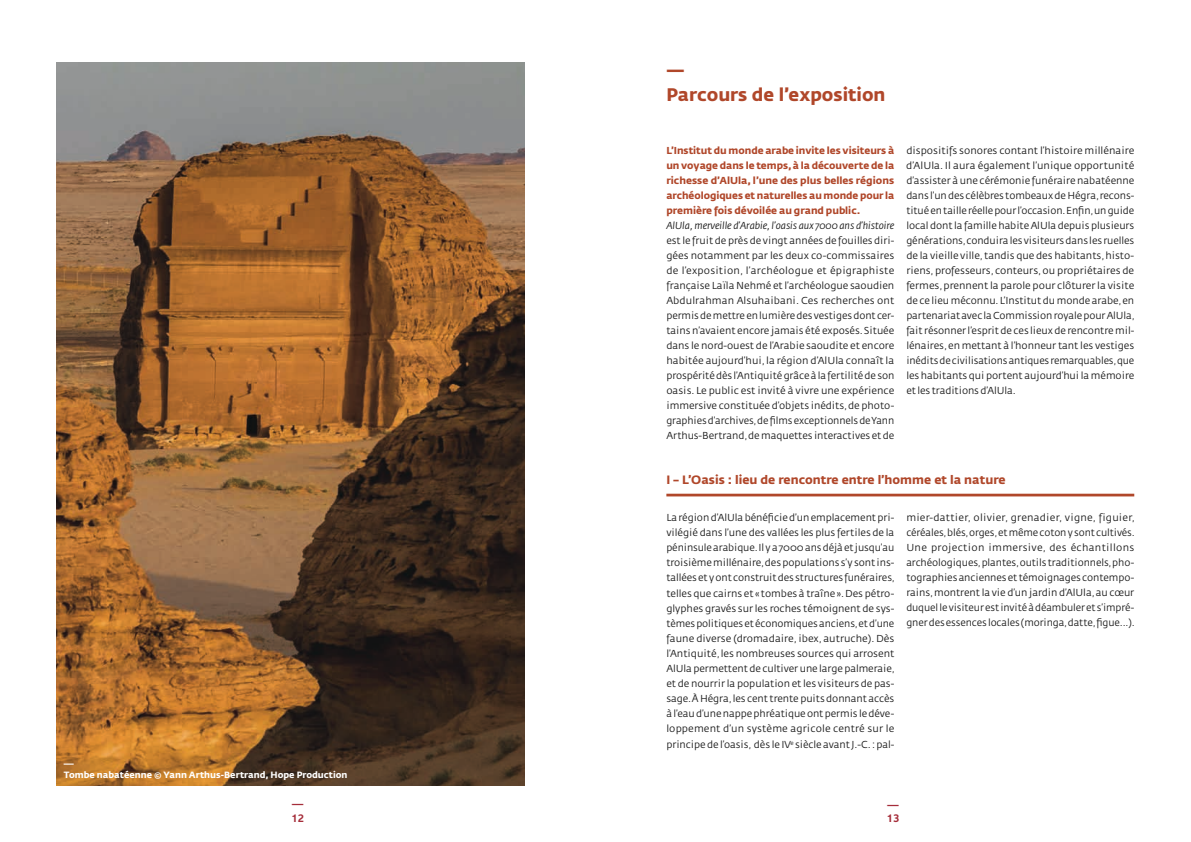
<style>
.page{position:relative;width:1191px;height:842px;background:#fff}
.page>*{position:absolute;margin:0;border:0;box-sizing:border-box;transform-origin:0 0}
.t1{font:700 18px/25px "Fedra Sans";color:#b0472a}
.t2{font:700 18px "Mondara Sans";color:#a52d3a}
.t3{font:700 15px "Mondara Sans";color:#a52d3a}
.t4{font:700 12px "Fedra Sans";color:#b0472a}
.t5{font:10px/15px "Fedra Sans";letter-spacing:-.005em;color:#1a1a1a;text-align:justify}
.t6{font:700 10px/15px "Fedra Sans";color:#b0472a;text-align:justify}
.t7{font:italic 10px "Fedra Sans";letter-spacing:-.005em;color:#1a1a1a}
.t8{font:500 10px "Fedra Sans";color:#fff}
.t9{font:700 9px "Fedra Sans Std";color:#fff}
</style>
<div class="page">
<img style="left:57px;top:62px;width:467px;height:723px">
<hr style="left:666px;top:494px;width:468px;height:2px;background:#b0472a">
<p class="t8" style="left:64px;top:758px;width:11px">—</p>
<p class="t9" style="left:64px;top:769px;width:285px">Tombe nabatéenne © Yann Arthus-Bertrand, Hope Production</p>
<h1 class="t2" style="left:291px;top:794px;width:15px">—</h1>
<h2 class="t3" style="left:291px;top:810px;width:14px">12</h2>
<h1 class="t1" style="left:666px;top:58px;width:221px">—<br>Parcours de l’exposition</h1>
<p class="t6" style="left:666px;top:143px;width:229px">L’Institut du monde arabe invite les visiteurs à un voyage dans le temps, à la découverte de la richesse d’AlUla, l’une des plus belles régions archéologiques et naturelles au monde pour la première fois dévoilée au grand public.</p>
<p class="t7" style="left:666px;top:220px;width:229px">AlUla, merveille d’Arabie, l’oasis aux 7000 ans d’histoire</p>
<p class="t5" style="left:666px;top:233px;width:229px">est le fruit de près de vingt années de fouilles diri&shy;gées notamment par les deux co-commissaires de l’exposition, l’archéologue et épigraphiste française Laïla Nehmé et l’archéologue saoudien Abdulrahman Alsuhaibani. Ces recherches ont permisdemettreenlumièredesvestigesdont cer&shy;tains n’avaient encore jamais été exposés.Située dans le nord-ouest de l’Arabie saoudite et encore habitée aujourd’hui,la région d’AlUla connaît la prospéritédès l’Antiquitégrâceàlafertilitédeson oasis. Le public est invité à vivre une expérience immersive constituée d’objets inédits,de photo&shy;graphiesd’archives,defilmsexceptionnelsdeYann Arthus-Bertrand,demaquettes interactives etde</p>
<p class="t5" style="left:906px;top:143px;width:230px">dispositifs sonores contant l’histoire millénaire d’AlUla. Il aura également l’unique opportunité d’assister à une cérémonie funéraire nabatéenne dans l’undes célèbres tombeauxdeHégra,recons&shy;tituéentailleréellepourl’occasion.Enfin,unguide local dont la famille habiteAlUla depuis plusieurs générations,conduiralesvisiteursdans les ruelles de la vieille ville, tandis que des habitants,histo&shy;riens,professeurs, conteurs,ou propriétaires de fermes,prennent la parole pour clôturer la visite de ce lieu méconnu.L’Institut du monde arabe,en partenariatavec laCommissionroyalepourAlUla, fait résonner l’esprit de ces lieux de rencontre mil&shy;lénaires,en mettant à l’honneur tant les vestiges inéditsdecivilisationsantiques remarquables,que les habitants qui portent aujourd’hui la mémoire et les traditionsd’AlUla.</p>
<p class="t4" style="left:666px;top:473px;width:341px">I – L’Oasis : lieu de rencontre entre l’homme et la nature</p>
<p class="t5" style="left:666px;top:511px;width:230px">Larégiond’AlUlabénéficied’unemplacementpri&shy;vilégié dans l’une des vallées les plus fertiles de la péninsulearabique.Ilya7000ansdéjàet jusqu’au troisièmemillénaire,despopulations s’y sont ins&shy;talléesetyont construitdes structures funéraires,</p>
<p class="t5" style="left:666px;top:587px;width:230px">telles que cairns et « tombes à traîne».Des pétro&shy;glyphes gravés sur les roches témoignent de sys&shy;tèmespolitiquesetéconomiquesanciens,etd’une faune diverse (dromadaire,ibex,autruche).Dès l’Antiquité,les nombreuses sources qui arrosent AlUla permettent de cultiver une large palmeraie, et de nourrir la population et les visiteurs de pas&shy;sage.À Hégra,les cent trente puits donnant accès àl’eaud’unenappephréatiqueontpermis ledéve&shy;loppement d’un système agricole centré sur le</p>
<p class="t5" style="left:666px;top:738px;width:229px">principe de l’oasis, dès le IV<sup>e</sup> siècle avant J.-C.:pal-</p>
<p class="t5" style="left:906px;top:511px;width:230px">mier-dattier, olivier, grenadier, vigne, figuier, céréales,blés,orges,etmêmecotonysontcultivés.<br>Une projection immersive, des échantillons archéologiques,plantes,outils traditionnels,pho&shy;tographiesancienneset témoignages contempo&shy;rains,montrent la vie d’un jardin d’AlUla,au cœur duquellevisiteurest invitéàdéambuleret s’impré&shy;gnerdesessences locales (moringa,datte,figue...).</p>
<h1 class="t2" style="left:886px;top:794px;width:15px">—</h1>
<h2 class="t3" style="left:887px;top:810px;width:14px">13</h2>
</div>
